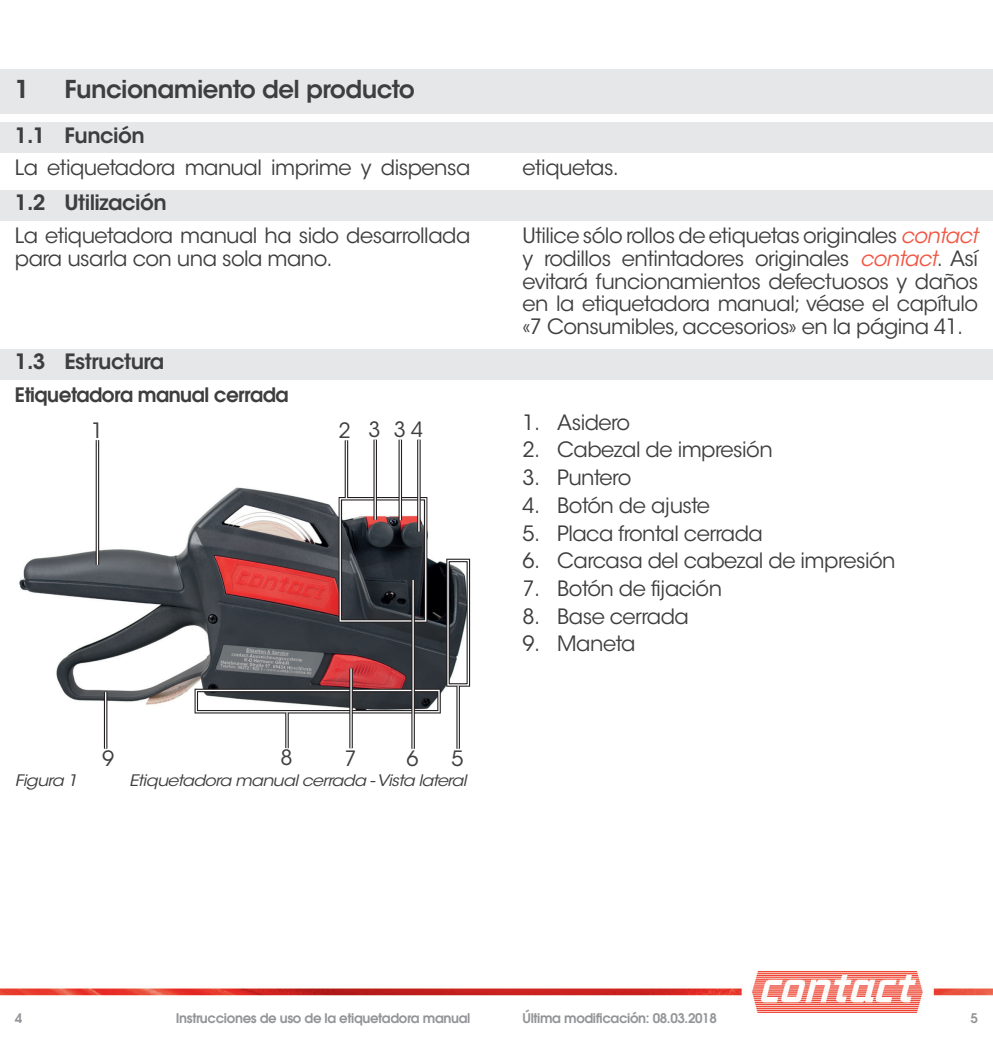
<style>
.page{position:relative;width:993px;height:1042px;background:#fff}
.page>*{position:absolute;margin:0;border:0;box-sizing:border-box;transform-origin:0 0}
.t1{font:600 24.5px "ITC Avant Garde Std";letter-spacing:-.025em;color:#3e3e3f}
.t2{font:21px/22.8px "ITC Avant Garde Std";letter-spacing:-.025em;color:#3e3e3f}
.t3{font:600 21px "ITC Avant Garde Std";letter-spacing:-.025em;color:#3e3e3f}
.t4{font:600 19.95px "Avant Garde LT";letter-spacing:-.025em;color:#3e3e3f}
.t5{font:italic 15.75px "ITC Avant Garde Std";letter-spacing:-.04em;color:#3e3e3f;scale:1.11 1}
.t6{font:600 13.3px "Avant Garde LT";letter-spacing:-.025em;color:#939598}
.s1{font-style:italic;color:#f05643}
</style>
<div class="page">
<img style="left:0;top:971px;width:992px;height:41px">
<div style="left:0;top:69px;width:992px;height:45px;background:#e6e7e9"></div>
<div style="left:0;top:122px;width:992px;height:31px;background:#e6e7e9"></div>
<div style="left:0;top:190px;width:992px;height:31px;background:#e6e7e9"></div>
<div style="left:0;top:349px;width:992px;height:31px;background:#e6e7e9"></div>
<img style="left:19px;top:482px;width:451px;height:238px">
<hr style="left:104px;top:692px;width:3px;height:57px;background:#231f20">
<div style="left:338px;top:497px;width:89px;height:126px;border:4px solid #231f20"></div>
<div style="left:194px;top:689px;width:246px;height:24px;border:4px solid #231f20"></div>
<div style="left:446px;top:559px;width:24px;height:128px;border:4px solid #231f20"></div>
<svg style="left:456px;top:686px;width:4px;height:63px"></svg>
<svg style="left:344px;top:440px;width:4px;height:58px"></svg>
<hr style="left:345px;top:440px;width:2px;height:58px;background:#fff">
<div style="left:339px;top:498px;width:87px;height:123px;border:1px solid #fff"></div>
<hr style="left:417px;top:440px;width:3px;height:92px;background:#231f20">
<hr style="left:418px;top:440px;width:1px;height:92px;background:#fff">
<div style="left:447px;top:560px;width:22px;height:125px;border:1px solid #fff"></div>
<hr style="left:457px;top:686px;width:1px;height:63px;background:#fff">
<svg style="left:285px;top:712px;width:4px;height:36px"></svg>
<hr style="left:286px;top:712px;width:1px;height:36px;background:#fff">
<div style="left:195px;top:690px;width:244px;height:22px;border:1px solid #fff"></div>
<svg style="left:349px;top:668px;width:4px;height:80px"></svg>
<hr style="left:350px;top:668px;width:1px;height:80px;background:#fff">
<svg style="left:411px;top:580px;width:4px;height:169px"></svg>
<hr style="left:412px;top:580px;width:1px;height:169px;background:#fff">
<hr style="left:105px;top:692px;width:1px;height:57px;background:#fff">
<hr style="left:96px;top:440px;width:3px;height:125px;background:#231f20">
<hr style="left:97px;top:440px;width:1px;height:125px;background:#fff">
<svg style="left:373px;top:440px;width:4px;height:80px"></svg>
<hr style="left:374px;top:440px;width:2px;height:80px;background:#fff">
<svg style="left:398px;top:440px;width:4px;height:80px"></svg>
<hr style="left:399px;top:440px;width:2px;height:80px;background:#fff">
<p class="t1" style="left:15px;top:73px;width:16px">1</p>
<p class="t1" style="left:64px;top:73px;width:352px">Funcionamiento del producto</p>
<p class="t3" style="left:15px;top:122px;width:131px">1.1 Función</p>
<p class="t2" style="left:15px;top:157px;width:457px">La etiquetadora manual imprime y dispensa</p>
<p class="t2" style="left:522px;top:157px;width:98px">etiquetas.</p>
<p class="t3" style="left:15px;top:189px;width:153px">1.2 Utilización</p>
<p class="t2" style="left:15px;top:224px;width:457px">La etiquetadora manual ha sido desarrollada para usarla con una sola mano.</p>
<p class="t2" style="left:522px;top:224px;width:457px;text-align:justify">Utilice sólo rollos de etiquetas originales <span class="s1">contact </span>y rodillos entintadores originales <span class="s1">contact</span>. Así evitará funcionamientos defectuosos y daños en la etiquetadora manual; véase el capítulo «7 Consumibles, accesorios» en la página 41.</p>
<p class="t3" style="left:15px;top:348px;width:151px">1.3 Estructura</p>
<p class="t4" style="left:15px;top:381px;width:275px">Etiquetadora manual cerrada</p>
<p class="t2" style="left:91px;top:419px;width:14px">1</p>
<p class="t2" style="left:338px;top:419px;width:14px">2</p>
<p class="t2" style="left:368px;top:418px;width:56px">3 3 4</p>
<p class="t5" style="left:15px;top:771px;width:58px">Figura 1</p>
<p class="t2" style="left:102px;top:747px;width:14px">9</p>
<p class="t2" style="left:280px;top:747px;width:14px">8</p>
<p class="t2" style="left:344px;top:747px;width:14px">7</p>
<p class="t2" style="left:406px;top:747px;width:14px">6</p>
<p class="t2" style="left:451px;top:747px;width:14px">5</p>
<p class="t5" style="left:129px;top:771px;width:305px">Etiquetadora manual cerrada - Vista lateral</p>
<p class="t2" style="left:522px;top:411px;width:109px">1. Asidero</p>
<p class="t2" style="left:522px;top:439px;width:252px">2. Cabezal de impresión</p>
<p class="t2" style="left:522px;top:466px;width:110px">3. Puntero</p>
<p class="t2" style="left:522px;top:494px;width:189px">4. Botón de ajuste</p>
<p class="t2" style="left:522px;top:522px;width:242px">5. Placa frontal cerrada</p>
<p class="t2" style="left:522px;top:549px;width:374px">6. Carcasa del cabezal de impresión</p>
<p class="t2" style="left:522px;top:577px;width:201px">7. Botón de fijación</p>
<p class="t2" style="left:522px;top:605px;width:168px">8. Base cerrada</p>
<p class="t2" style="left:522px;top:633px;width:114px">9. Maneta</p>
<p class="t6" style="left:15px;top:1009px;width:9px">4</p>
<p class="t6" style="left:176px;top:1009px;width:296px">Instrucciones de uso de la etiquetadora manual</p>
<p class="t6" style="left:522px;top:1009px;width:196px">Última modificación: 08.03.2018</p>
<p class="t6" style="left:970px;top:1009px;width:9px">5</p>
</div>
